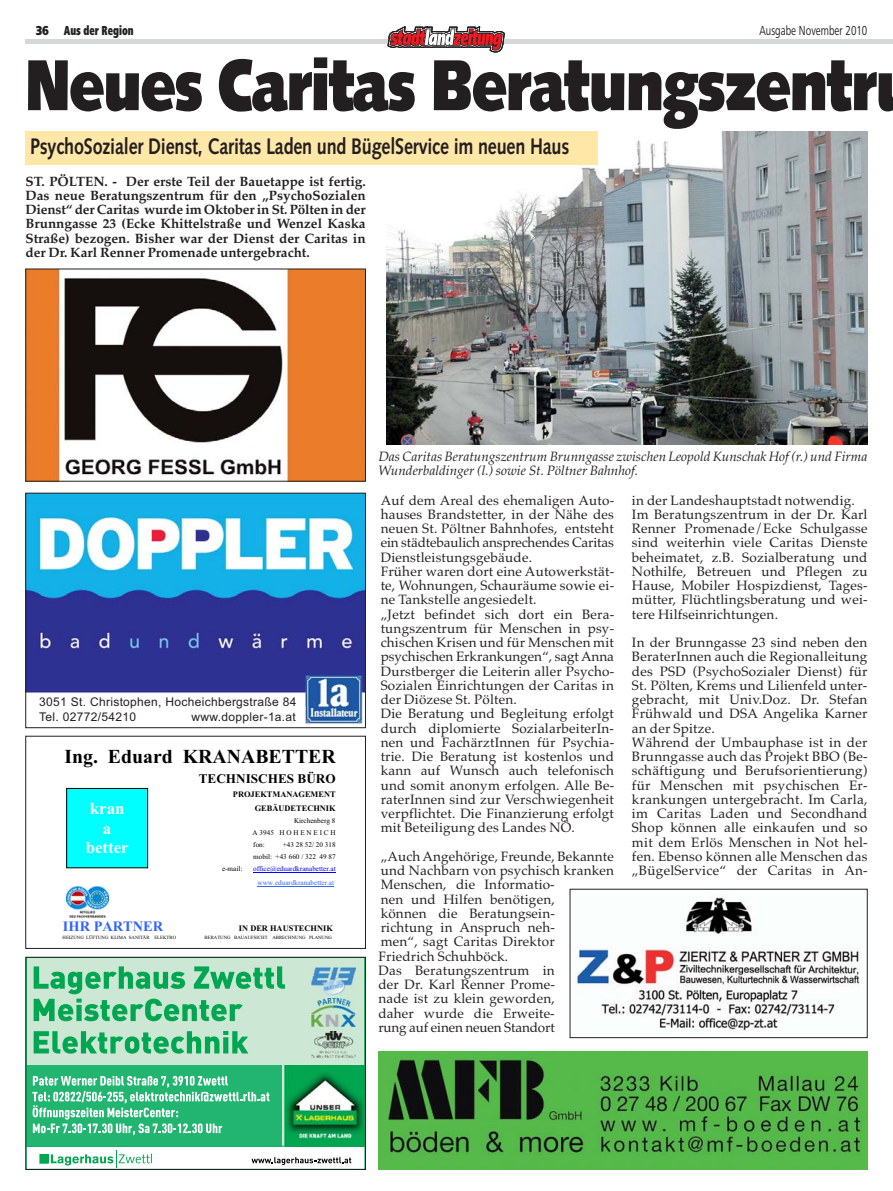
<style>
.page{position:relative;width:893px;height:1191px;background:#fff}
.page>*{position:absolute;margin:0;border:0;box-sizing:border-box;transform-origin:0 0}
.t1{font:900 72px "Syntax";letter-spacing:-.02em;color:#231f20;scale:.8 1}
.t2{font:700 22.5px "Syntax";letter-spacing:-.01em;color:#231f20;scale:.8 1}
.t3{font:700 19.8px "Times New Roman";color:#000}
.t4{font:700 16.8px/19.4px "Times New Roman";color:#fff;text-align:center}
.t5{font:700 14.4px "Times New Roman";color:#3365ff}
.t6{font:13.5px/14.2px "Palatino";letter-spacing:.015em;color:#231f20}
.t7{font:700 13.5px/14.2px "Palatino";color:#231f20;text-align:justify}
.t8{font:italic 13.5px/14.2px "Palatino";color:#231f20}
.t9{font:13.5px "Frutiger Next LT";color:#231f20;scale:.75 1}
.t10{font:900 condensed 13.5px "Frutiger Next LT";color:#231f20;scale:.75 1}
.t11{font:700 13.2px "Times New Roman";color:#000}
.t12{font:12px/14.9px "Arial";letter-spacing:.025em;color:#231f20}
.t13{font:700 8.4px/13.4px "Times New Roman";color:#000;text-align:right}
.t14{font:7.2px/11.9px "Times New Roman";color:#000}
.t15{font:7.2px "Times New Roman";color:#3365ff}
.t16{font:4.8px "Times New Roman";color:#000}
.s1{font-stretch:normal}
.s2{color:#00f}
</style>
<div class="page">
<hr style="left:26px;top:39px;width:867px;height:4px;background:#d5d7d8">
<svg style="left:388px;top:26px;width:116px;height:26px"></svg>
<img style="left:378px;top:1051px;width:489px;height:118px">
<img style="left:28px;top:495px;width:336px;height:210px">
<div style="left:26px;top:493px;width:340px;height:235px;border:1px solid #231f20"></div>
<img style="left:306px;top:675px;width:56px;height:49px">
<img style="left:572px;top:896px;width:288px;height:135px">
<div style="left:26px;top:957px;width:339px;height:189px;background:#cce7d3"></div>
<div style="left:40px;top:1154px;width:8px;height:9px;background:#00a650"></div>
<svg style="left:51px;top:1150px;width:101px;height:17px"></svg>
<svg style="left:251px;top:1157px;width:100px;height:8px"></svg>
<div style="left:28px;top:1065px;width:253px;height:81px;background:#22b571"></div>
<svg style="left:32px;top:1075px;width:237px;height:60px;background:#55c691"></svg>
<svg style="left:34px;top:966px;width:251px;height:55px"></svg>
<svg style="left:34px;top:1031px;width:214px;height:22px"></svg>
<img style="left:311px;top:967px;width:44px;height:27px">
<img style="left:311px;top:998px;width:44px;height:28px">
<img style="left:311px;top:1031px;width:44px;height:26px">
<img style="left:284px;top:1065px;width:79px;height:81px">
<div style="left:26px;top:957px;width:340px;height:212px;border:1px solid #231f20"></div>
<div style="left:67px;top:788px;width:81px;height:79px;background:#0ff"></div>
<div style="left:66px;top:788px;width:82px;height:80px;border:1px solid #000"></div>
<hr style="left:253px;top:872px;width:83px;height:1px;background:#00f">
<hr style="left:258px;top:886px;width:76px;height:1px;background:#3365ff">
<img style="left:67px;top:886px;width:42px;height:32px">
<img style="left:387px;top:132px;width:480px;height:312px">
<div style="left:26px;top:132px;width:572px;height:33px;background:#ffe7a7"></div>
<img style="left:28px;top:271px;width:336px;height:208px">
<p class="t10" style="left:36px;top:25px;width:132px"><span class="s1">36</span> Aus der Region</p>
<p class="t9" style="left:759px;top:25px;width:145px">Ausgabe November 2010</p>
<h1 class="t1" style="left:26px;top:55px;width:1066px">Neues Caritas Beratungszentr</h1>
<h2 class="t2" style="left:30px;top:137px;width:676px">PsychoSozialer Dienst, Caritas Laden und BügelService im neuen Haus</h2>
<p class="t7" style="left:26px;top:175px;width:342px">ST. PÖLTEN. - Der erste Teil der Bauetappe ist fertig.<br>Das neue Beratungszentrum für den „PsychoSozialen Dienst“ der Caritas wurde im Oktober in St. Pölten in der Brunngasse 23 (Ecke Khittelstraße und Wenzel Kaska Straße) bezogen. Bisher war der Dienst der Caritas in der Dr. Karl Renner Promenade untergebracht.</p>
<p class="t12" style="left:39px;top:695px;width:259px">3051 St. Christophen, Hocheichbergstraße 84<br>Tel. 02772/54210</p>
<p class="t12" style="left:192px;top:710px;width:106px">www.doppler-1a.at</p>
<h3 class="t3" style="left:64px;top:749px;width:273px">Ing. Eduard KRANABETTER</h3>
<p class="t11" style="left:199px;top:774px;width:138px">TECHNISCHES BÜRO</p>
<p class="t13" style="left:233px;top:788px;width:104px">PROJEKTMANAGEMENT<br>GEBÄUDETECHNIK</p>
<p class="t14" style="left:294px;top:816px;width:43px">Kirchenberg 8</p>
<p class="t4" style="left:86px;top:801px;width:44px">kran a better</p>
<p class="t14" style="left:253px;top:827px;width:85px">A 3945 H O H E N E I C H fon:</p>
<p class="t14" style="left:222px;top:839px;width:115px;text-align:right">+43 28 52/ 20 318<br>mobil: +43 660 / 322 49 87<br>e-mail: <span class="s2">office@eduardkranabetter.at</span></p>
<p class="t15" style="left:258px;top:880px;width:78px">www.eduardkranabetter.at</p>
<p class="t5" style="left:63px;top:922px;width:102px">IHR PARTNER</p>
<p class="t13" style="left:239px;top:923px;width:96px">IN DER HAUSTECHNIK</p>
<p class="t16" style="left:63px;top:935px;width:115px">HEIZUNG LÜFTUNG KLIMA SANITÄR ELEKTRO</p>
<p class="t16" style="left:205px;top:935px;width:129px">BERATUNG BAUAUFSICHT ABRECHNUNG PLANUNG</p>
<p class="t8" style="left:378px;top:451px;width:490px">Das Caritas Beratungszentrum Brunngasse zwischen Leopold Kunschak Hof (r.) und Firma<br>Wunderbaldinger (l.) sowie St. Pöltner Bahnhof.</p>
<p class="t6" style="left:381px;top:494px;width:235px">Auf dem Areal des ehemaligen Auto&shy;hauses Brandstetter, in der Nähe des neuen St. Pöltner Bahnhofes, entsteht ein städtebaulich ansprechendes Caritas Dienstleistungsgebäude.<br>Früher waren dort eine Autowerkstät&shy;te, Wohnungen, Schauräume sowie ei&shy;ne Tankstelle angesiedelt.<br>„Jetzt befindet sich dort ein Bera&shy;tungszentrum für Menschen in psy&shy;chischen Krisen und für Menschen mit psychischen Erkrankungen“, sagt Anna Durstberger die Leiterin aller Psycho-Sozialen Einrichtungen der Caritas in der Diözese St. Pölten.<br>Die Beratung und Begleitung erfolgt durch diplomierte SozialarbeiterIn&shy;nen und FachärztInnen für Psychia&shy;trie. Die Beratung ist kostenlos und kann auf Wunsch auch telefonisch und somit anonym erfolgen. Alle Be&shy;raterInnen sind zur Verschwiegenheit verpflichtet. Die Finanzierung erfolgt mit Beteiligung des Landes NÖ.</p>
<p class="t6" style="left:378px;top:850px;width:237px">„Auch Angehörige, Freunde, Bekannte und Nachbarn von psychisch kranken<br>Menschen, die Informatio-<br>nen und Hilfen benötigen,<br>können die Beratungsein-<br>richtung in Anspruch neh-<br>men“, sagt Caritas Direktor<br>Friedrich Schuhböck.<br>Das Beratungszentrum in<br>der Dr. Karl Renner Prome-<br>nade ist zu klein geworden,<br>daher wurde die Erweite-<br>rung auf einen neuen Standort</p>
<p class="t6" style="left:632px;top:494px;width:237px">in der Landeshauptstadt notwendig.<br>Im Beratungszentrum in der Dr. Karl Renner Promenade/Ecke Schulgasse sind weiterhin viele Caritas Dienste beheimatet, z.B. Sozialberatung und Nothilfe, Betreuen und Pflegen zu Hause, Mobiler Hospizdienst, Tages&shy;mütter, Flüchtlingsberatung und wei&shy;tere Hilfseinrichtungen.</p>
<p class="t6" style="left:632px;top:637px;width:237px">In der Brunngasse 23 sind neben den BeraterInnen auch die Regionalleitung des PSD (PsychoSozialer Dienst) für St. Pölten, Krems und Lilienfeld unter&shy;gebracht, mit Univ.Doz. Dr. Stefan Frühwald und DSA Angelika Karner an der Spitze.<br>Während der Umbauphase ist in der Brunngasse auch das Projekt BBO (Be&shy;schäftigung und Berufsorientierung) für Menschen mit psychischen Er&shy;krankungen untergebracht. Im Carla, im Caritas Laden und Secondhand Shop können alle einkaufen und so mit dem Erlös Menschen in Not hel&shy;fen. Ebenso können alle Menschen das „BügelService“ der Caritas in An-</p>
</div>
